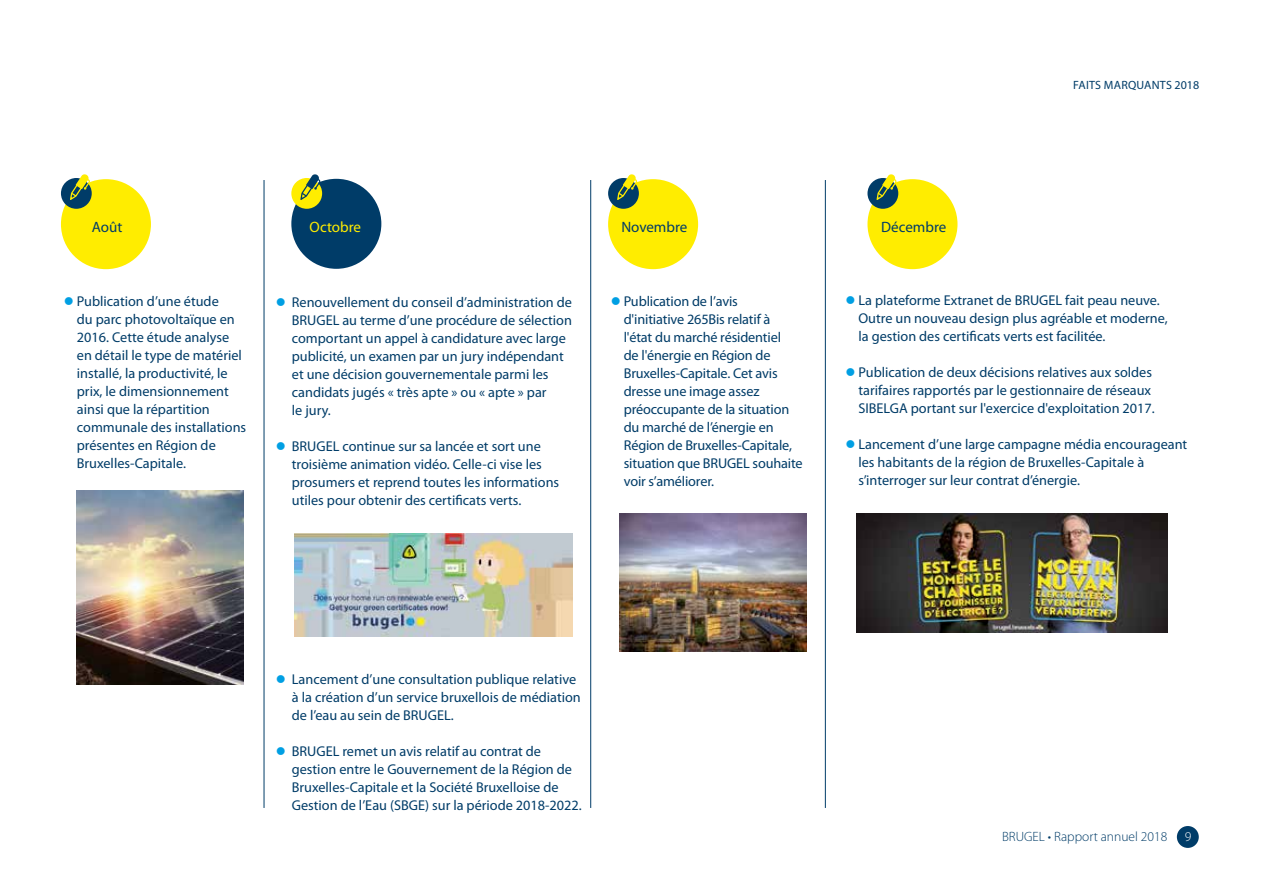
<style>
.page{position:relative;width:1263px;height:893px;background:#fff}
.page>*{position:absolute;margin:0;border:0;box-sizing:border-box;transform-origin:0 0}
.t1{font:15px "Myriad Pro";color:#003c68}
.t2{font:15px "Myriad Pro";color:#ffed00}
.t3{font:14.25px/18px "Myriad Pro";color:#003c68}
.t4{font:300 13.5px "Myriad Pro";color:#003c68}
.t5{font:300 13.5px "Myriad Pro";color:#fff}
.t6{font:12px "Myriad Pro";letter-spacing:.015em;color:#003c68}
.s1{color:#009fe3}
</style>
<div class="page">
<div style="left:291px;top:179px;width:90px;height:90px;background:#003c68;border-radius:50%"></div>
<div style="left:291px;top:178px;width:31px;height:31px;background:#ffed00;border-radius:50%"></div>
<svg style="left:300px;top:174px;width:20px;height:26px"></svg>
<div style="left:608px;top:179px;width:90px;height:90px;background:#ffed00;border-radius:50%"></div>
<div style="left:608px;top:178px;width:31px;height:31px;background:#003c68;border-radius:50%"></div>
<svg style="left:617px;top:174px;width:20px;height:26px"></svg>
<div style="left:61px;top:179px;width:90px;height:90px;background:#ffed00;border-radius:50%"></div>
<div style="left:61px;top:178px;width:31px;height:31px;background:#003c68;border-radius:50%"></div>
<svg style="left:70px;top:174px;width:20px;height:26px"></svg>
<div style="left:867px;top:179px;width:90px;height:90px;background:#ffed00;border-radius:50%"></div>
<div style="left:867px;top:178px;width:31px;height:31px;background:#003c68;border-radius:50%"></div>
<svg style="left:876px;top:174px;width:20px;height:26px"></svg>
<hr style="left:590px;top:180px;width:1px;height:628px;background:#003c68">
<hr style="left:825px;top:180px;width:1px;height:628px;background:#003c68">
<hr style="left:264px;top:180px;width:1px;height:628px;background:#003c68">
<img style="left:294px;top:533px;width:279px;height:103px">
<img style="left:857px;top:514px;width:310px;height:119px">
<img style="left:77px;top:491px;width:167px;height:193px">
<img style="left:619px;top:514px;width:187px;height:138px">
<div style="left:1177px;top:826px;width:22px;height:22px;background:#003c68;border-radius:50%"></div>
<p class="t1" style="left:92px;top:218px;width:32px">Août</p>
<p class="t1" style="left:621px;top:218px;width:68px">Novembre</p>
<p class="t1" style="left:881px;top:218px;width:67px">Décembre</p>
<p class="t2" style="left:310px;top:218px;width:53px">Octobre</p>
<p class="t6" style="left:1073px;top:79px;width:127px">FAITS MARQUANTS 2018</p>
<p class="t3" style="left:77px;top:292px;width:171px;text-indent:-13px"><span class="s1">●</span> Publication d’une étude<br>du parc photovoltaïque en<br>2016. Cette étude analyse en détail le type de matériel installé, la productivité, le prix, le dimensionnement ainsi que la répartition communale des installations présentes en Région de<br>Bruxelles-Capitale.</p>
<p class="t3" style="left:292px;top:293px;width:282px;text-indent:-16px"><span class="s1">●</span> Renouvellement du conseil d’administration de BRUGEL au terme d’une procédure de sélection comportant un appel à candidature avec large publicité, un examen par un jury indépendant et une décision gouvernementale parmi les candidats jugés « très apte » ou « apte » par<br>le jury.</p>
<p class="t3" style="left:292px;top:437px;width:269px;text-indent:-16px"><span class="s1">●</span> BRUGEL continue sur sa lancée et sort une troisième animation vidéo. Celle-ci vise les prosumers et reprend toutes les informations utiles pour obtenir des certificats verts.</p>
<p class="t3" style="left:624px;top:293px;width:180px;text-indent:-13px"><span class="s1">●</span> Publication de l’avis<br>d'initiative 265Bis relatif à<br>l'état du marché résidentiel<br>de l'énergie en Région de<br>Bruxelles-Capitale. Cet avis dresse une image assez préoccupante de la situation du marché de l’énergie en<br>Région de Bruxelles-Capitale, situation que BRUGEL souhaite voir s’améliorer.</p>
<p class="t3" style="left:858px;top:292px;width:311px;text-indent:-13px"><span class="s1">●</span> La plateforme Extranet de BRUGEL fait peau neuve.<br>Outre un nouveau design plus agréable et moderne, la gestion des certificats verts est facilitée.</p>
<p class="t3" style="left:858px;top:364px;width:298px;text-indent:-13px"><span class="s1">●</span> Publication de deux décisions relatives aux soldes tarifaires rapportés par le gestionnaire de réseaux<br>SIBELGA portant sur l'exercice d'exploitation 2017.</p>
<p class="t3" style="left:858px;top:436px;width:330px;text-indent:-13px"><span class="s1">●</span> Lancement d’une large campagne média encourageant les habitants de la région de Bruxelles-Capitale à s’interroger sur leur contrat d’énergie.</p>
<p class="t3" style="left:292px;top:671px;width:290px;text-indent:-16px"><span class="s1">●</span> Lancement d’une consultation publique relative à la création d’un service bruxellois de médiation de l’eau au sein de BRUGEL.</p>
<p class="t3" style="left:292px;top:743px;width:291px;text-indent:-16px"><span class="s1">●</span> BRUGEL remet un avis relatif au contrat de gestion entre le Gouvernement de la Région de Bruxelles-Capitale et la Société Bruxelloise de Gestion de l’Eau (SBGE) sur la période 2018-2022.</p>
<p class="t4" style="left:1002px;top:829px;width:167px">BRUGEL • Rapport annuel 2018</p>
<p class="t5" style="left:1185px;top:829px;width:8px">9</p>
</div>
